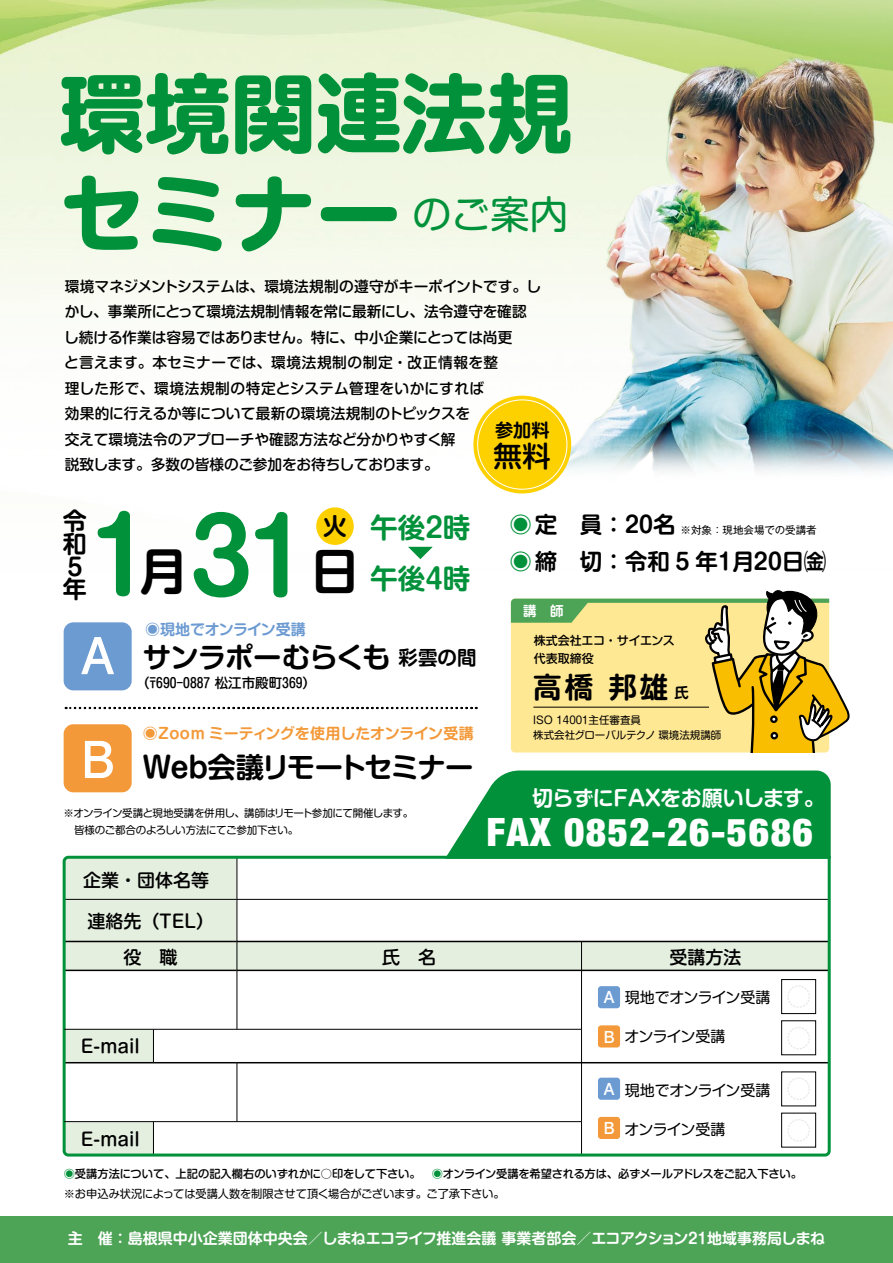
<style>
.page{position:relative;width:893px;height:1263px;background:#fff}
.page>*{position:absolute;margin:0;border:0;box-sizing:border-box;transform-origin:0 0}
.t1{font:700 100.5px "Shin M Go Pr 6 De";color:#00913a}
.t2{font:700 85.5px/100.5px "Shin M Go Pr 6";color:#00913a}
.t3{font:700 50.85px/103.8px "Futo Go B101 Pr 6";color:#fff}
.t4{font:700 49.65px "Shin M Go Pr 6 De";color:#000}
.t5{font:900 condensed 39px "Helvetica Neue";letter-spacing:.04em;color:#fff}
.t6{font:500 28.65px "Shin M Go Pr 6";color:#000}
.t7{font:700 28.5px "Shin M Go Pr 6 De";color:#000}
.t8{font:700 28.35px "Shin M Go Pr 6 De";letter-spacing:-.085em;color:#000}
.t9{font:700 28.35px "Shin M Go Pr 6 De";letter-spacing:-.03em;color:#000}
.t10{font:700 27.6px/50.6px "Shin M Go Pr 6 De";color:#00913a}
.t11{font:700 24px/23.1px "Shin M Go Pr 6 De";color:#000}
.t12{font:700 23.55px "Shin M Go Pr 6 De";color:#000}
.t13{font:700 22.5px "Shin M Go Pr 6 De";color:#000}
.t14{font:700 21px "Shin M Go Pr 6 De";letter-spacing:-.045em;color:#fff}
.t15{font:700 19.5px "Shin M Go Pr 6 De";color:#000}
.t16{font:700 18.15px "Shin M Go Pr 6 De";color:#000}
.t17{font:500 18px "Shin M Go Pr 6";color:#000}
.t18{font:700 16.5px "Futo Go B101 Pr 6";color:#fff}
.t19{font:700 15px "Shin M Go Pr 6 De";color:#fff}
.t20{font:15px "Shin M Go Pr 6";letter-spacing:-.04em;color:#000}
.t21{font:700 15px "Shin M Go Pr 6 De";letter-spacing:-.005em;color:#f39939}
.t22{font:700 15px "Shin M Go Pr 6 De";letter-spacing:-.03em;color:#6c9bd2}
.t23{font:500 14.7px/25.5px "Shin M Go Pr 6";color:#000}
.t24{font:700 14.25px "Shin M Go Pr 6 De";color:#000}
.t25{font:500 13.5px "Shin M Go Pr 6";color:#000}
.t26{font:700 13.5px "Shin M Go Pr 6 De";color:#fff}
.t27{font:500 12px/18px "Shin M Go Pr 6";color:#000}
.t28{font:500 11.25px/19.5px "Shin M Go Pr 6";letter-spacing:-.01em;color:#000}
.t29{font:10.5px/16.5px "Shin M Go Pr 6";letter-spacing:-.03em;color:#000}
.t30{font:10.5px/15px "Shin M Go Pr 6";letter-spacing:-.01em;color:#000}
.t31{font:10.5px "Gothic MB101 Pr 6";color:#000}
.s1{font-size:100.5px;color:#00913a}
.s2{color:#00913a}
.s3{font-weight:400}
</style>
<div class="page">
<img style="left:0;top:0;width:511px;height:648px">
<div style="left:0;top:1216px;width:893px;height:47px;background:#4da356"></div>
<img style="left:49px;top:0;width:844px;height:494px">
<div style="left:316px;top:507px;width:38px;height:38px;background:#fdd000;border-radius:50%"></div>
<svg style="left:408px;top:547px;width:25px;height:12px"></svg>
<svg style="left:66px;top:707px;width:411px;height:2px"></svg>
<div style="left:473px;top:396px;width:98px;height:97px;background:#fdd000;border-radius:50%"></div>
<svg style="left:62px;top:855px;width:769px;height:302px"></svg>
<div style="left:781px;top:979px;width:35px;height:35px;border:1px solid #000"></div>
<div style="left:781px;top:1020px;width:35px;height:35px;border:1px solid #000"></div>
<hr style="left:64px;top:1029px;width:517px;height:1px;background:#000">
<div style="left:781px;top:1071px;width:35px;height:35px;border:1px solid #000"></div>
<div style="left:781px;top:1113px;width:35px;height:34px;border:1px solid #000"></div>
<hr style="left:64px;top:1121px;width:517px;height:1px;background:#000">
<hr style="left:153px;top:1029px;width:1px;height:34px;background:#000">
<div style="left:788px;top:986px;width:21px;height:21px;background:#fff;border-radius:50%"></div>
<div style="left:787px;top:985px;width:23px;height:23px;border:1px dashed #e6e6e6;border-radius:50%"></div>
<div style="left:788px;top:1027px;width:21px;height:22px;background:#fff;border-radius:50%"></div>
<div style="left:787px;top:1027px;width:23px;height:22px;border:1px dashed #e6e6e6;border-radius:50%"></div>
<div style="left:788px;top:1078px;width:21px;height:21px;background:#fff;border-radius:50%"></div>
<div style="left:787px;top:1077px;width:23px;height:23px;border:1px dashed #e6e6e6;border-radius:50%"></div>
<div style="left:788px;top:1120px;width:21px;height:21px;background:#fff;border-radius:50%"></div>
<div style="left:787px;top:1119px;width:23px;height:22px;border:1px dashed #e6e6e6;border-radius:50%"></div>
<div style="left:64px;top:622px;width:68px;height:68px;background:#6c9bd2;border-radius:10px"></div>
<div style="left:64px;top:724px;width:68px;height:68px;background:#f39939;border-radius:10px"></div>
<div style="left:598px;top:986px;width:22px;height:22px;background:#6c9bd2;border-radius:3px"></div>
<div style="left:598px;top:1025px;width:22px;height:22px;background:#f39939;border-radius:3px"></div>
<div style="left:598px;top:1078px;width:22px;height:22px;background:#6c9bd2;border-radius:3px"></div>
<div style="left:598px;top:1117px;width:22px;height:22px;background:#f39939;border-radius:3px"></div>
<svg style="left:442px;top:770px;width:389px;height:90px;background:#199b4d"></svg>
<svg style="left:511px;top:590px;width:339px;height:162px;background:#e3d183"></svg>
<h2 class="t2" style="left:60px;top:59px;width:515px">環境関連法規セミナー<sup>のご案内</sup></h2>
<p class="t23" style="left:64px;top:272px;width:478px">環境マネジメントシステムは、環境法規制の遵守がキーポイントです。しかし、事業所にとって環境法規制情報を常に最新にし、法令遵守を確認し続ける作業は容易ではありません。特に、中小企業にとっては尚更<br>と言えます。本セミナーでは、環境法規制の制定・改正情報を整<br>理した形で、環境法規制の特定とシステム管理をいかにすれば<br>効果的に行えるか等について最新の環境法規制のトピックスを<br>交えて環境法令のアプローチや確認方法など分かりやすく解<br>説致します。多数の皆様のご参加をお待ちしております。</p>
<p class="t16" style="left:495px;top:415px;width:56px">参加料</p>
<h3 class="t6" style="left:494px;top:433px;width:59px">無料</h3>
<h3 class="t11" style="left:63px;top:508px;width:25px">令和</h3>
<h3 class="t10" style="left:370px;top:501px;width:102px">午後2時午後4時</h3>
<h3 class="t4" style="left:89px;top:530px;width:101px">月<span class="s1">1</span></h3>
<h3 class="t12" style="left:323px;top:506px;width:25px">火</h3>
<h1 class="t1" style="left:189px;top:474px;width:121px">31</h1>
<h3 class="t4" style="left:310px;top:530px;width:51px">日</h3>
<h3 class="t11" style="left:67px;top:554px;width:16px">5</h3>
<h3 class="t11" style="left:63px;top:576px;width:25px">年</h3>
<h3 class="t3" style="left:80px;top:601px;width:36px">A<br>B</h3>
<p class="t22" style="left:145px;top:617px;width:162px">◉現地でオンライン受講</p>
<h3 class="t9" style="left:143px;top:633px;width:249px">サンラポーむらくも</h3>
<p class="t25" style="left:136px;top:672px;width:181px">（〒690-0887 松江市殿町369(</p>
<h3 class="t15" style="left:399px;top:641px;width:79px">彩雲の間</h3>
<p class="t21" style="left:143px;top:721px;width:333px">◉Zoom ミーティングを使用したオンライン受講</p>
<h3 class="t8" style="left:143px;top:744px;width:332px">Ｗｅｂ会議リモートセミナー</h3>
<p class="t29" style="left:63px;top:804px;width:351px">※オンライン受講と現地受講を併用し、講師はリモート参加にて開催します。　皆様のご都合のよろしい方法にてご参加下さい。</p>
<p class="t17" style="left:83px;top:866px;width:128px">企業・団体名等</p>
<p class="t17" style="left:196px;top:906px;width:19px">(</p>
<p class="t17" style="left:87px;top:906px;width:73px">連絡先（</p>
<p class="t17" style="left:157px;top:906px;width:44px">ＴＥＬ</p>
<p class="t17" style="left:124px;top:942px;width:55px">役　職</p>
<p class="t17" style="left:382px;top:942px;width:55px">氏　名</p>
<h3 class="t13" style="left:653px;top:506px;width:24px">名</h3>
<h3 class="t13" style="left:510px;top:506px;width:149px"><span class="s2">◉</span>定　員：２０</h3>
<p class="t31" style="left:681px;top:521px;width:138px">※対象：現地会場での受講者</p>
<h3 class="t13" style="left:782px;top:542px;width:46px">日㈮</h3>
<h3 class="t13" style="left:510px;top:542px;width:210px"><span class="s2">◉</span>締　切：令和 5 年</h3>
<h3 class="t13" style="left:714px;top:542px;width:24px">１</h3>
<h3 class="t13" style="left:750px;top:542px;width:38px">２０</h3>
<h3 class="t13" style="left:732px;top:542px;width:24px">月</h3>
<p class="t26" style="left:523px;top:600px;width:42px">講　師</p>
<p class="t27" style="left:534px;top:631px;width:143px">株式会社エコ・サイエンス代表取締役</p>
<h3 class="t7" style="left:533px;top:663px;width:61px">高橋</h3>
<h3 class="t7" style="left:608px;top:663px;width:61px">邦雄</h3>
<p class="t24" style="left:675px;top:681px;width:16px">氏</p>
<p class="t30" style="left:533px;top:712px;width:190px">ISO 14001主任審査員<br>株式会社グローバルテクノ環境法規講師</p>
<h3 class="t14" style="left:532px;top:780px;width:294px">切らずにＦＡＸをお願いします。</h3>
<h3 class="t5" style="left:486px;top:808px;width:328px">FAX 0852-26-5686</h3>
<p class="t17" style="left:669px;top:942px;width:73px">受講方法</p>
<p class="t20" style="left:625px;top:986px;width:147px">現地でオンライン受講</p>
<p class="t20" style="left:624px;top:1025px;width:102px">オンライン受講</p>
<p class="t18" style="left:603px;top:983px;width:13px">A</p>
<p class="t18" style="left:603px;top:1023px;width:13px">B</p>
<p class="t18" style="left:603px;top:1075px;width:13px">A</p>
<p class="t18" style="left:603px;top:1115px;width:13px">B</p>
<p class="t17" style="left:81px;top:1032px;width:61px">E-mail</p>
<p class="t20" style="left:625px;top:1078px;width:147px">現地でオンライン受講</p>
<p class="t20" style="left:624px;top:1117px;width:102px">オンライン受講</p>
<p class="t28" style="left:64px;top:1163px;width:740px"><span class="s2">◉</span>受講方法について、上記の記入欄右のいずれかに○印をして下さい。　<span class="s2">◉</span>オンライン受講を希望される方は、必ずメールアドレスをご記入下さい。<span class="s3">※お申込み状況によっては受講人数を制限させて頂く場合がございます。ご了承下さい。</span></p>
<p class="t17" style="left:81px;top:1124px;width:61px">E-mail</p>
<p class="t19" style="left:68px;top:1226px;width:622px">主　催：島根県中小企業団体中央会／しまねエコライフ推進会議事業者部会／エコアクション</p>
<p class="t19" style="left:707px;top:1226px;width:120px">地域事務局しまね</p>
<p class="t19" style="left:685px;top:1226px;width:26px">２１</p>
</div>
